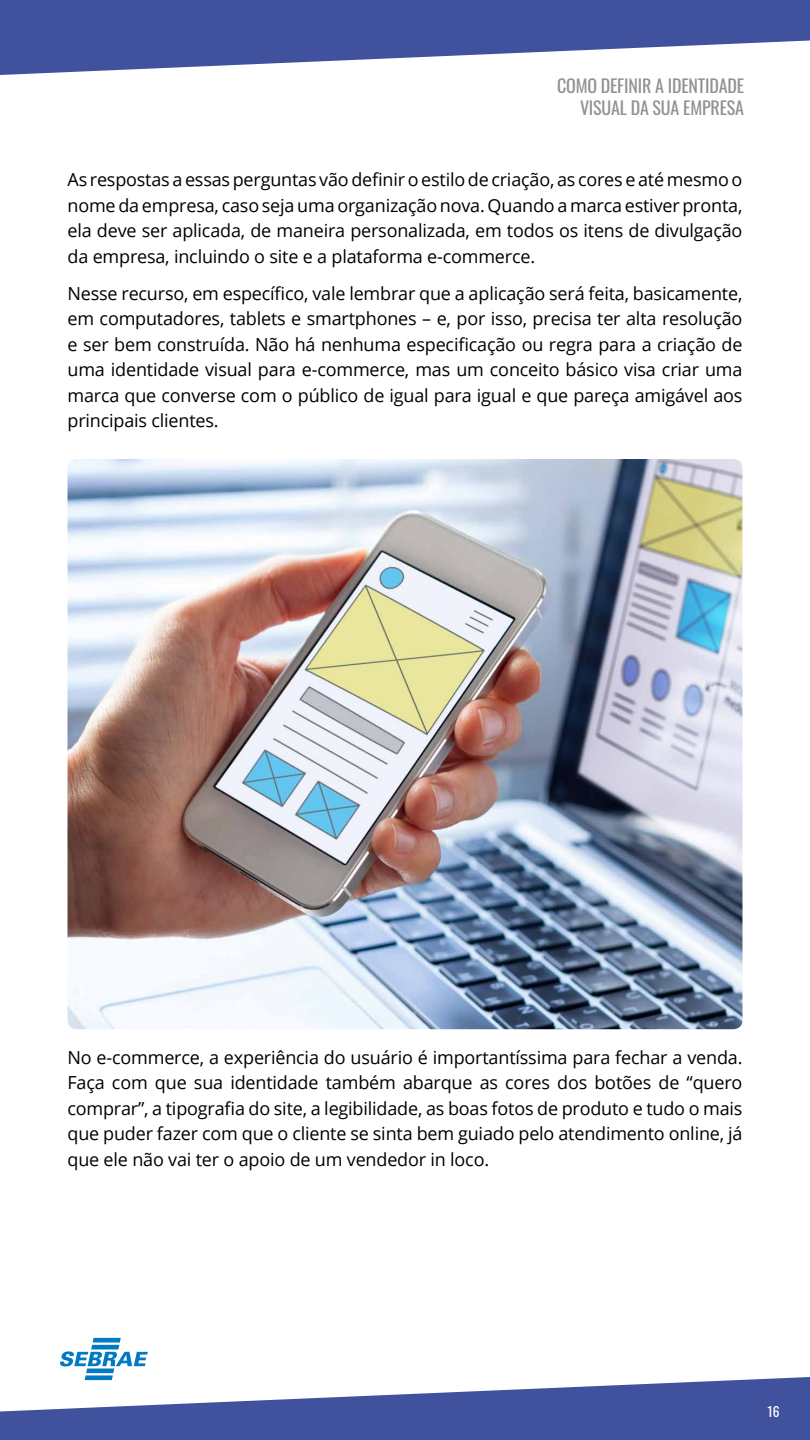
<style>
.page{position:relative;width:810px;height:1440px;background:#fff}
.page>*{position:absolute;margin:0;border:0;box-sizing:border-box;transform-origin:0 0}
.t1{font:18px/25.5px "Open Sans";letter-spacing:-.01em;color:#000;text-align:justify}
.t2{font:18px/22.5px "Oswald";letter-spacing:-.01em;color:#919191;text-align:right}
.t3{font:13.5px "Oswald";color:#fff}
</style>
<div class="page">
<img style="left:68px;top:459px;width:674px;height:570px">
<svg style="left:0;top:0;width:810px;height:75px;fill:#40519e"></svg>
<svg style="left:0;top:1377px;width:810px;height:63px;fill:#40519e"></svg>
<svg style="left:60px;top:1338px;width:88px;height:42px"></svg>
<p class="t2" style="left:557px;top:72px;width:188px">COMO DEFINIR A IDENTIDADE<br>VISUAL DA SUA EMPRESA</p>
<p class="t1" style="left:68px;top:167px;width:677px">As respostas a essas perguntas vão definir o estilo de criação, as cores e até mesmo o nome da empresa, caso seja uma organização nova. Quando a marca estiver pronta, ela deve ser aplicada, de maneira personalizada, em todos os itens de divulgação da empresa, incluindo o site e a plataforma e-commerce.</p>
<p class="t1" style="left:68px;top:280px;width:677px">Nesse recurso, em específico, vale lembrar que a aplicação será feita, basicamente, em computadores, tablets e smartphones – e, por isso, precisa ter alta resolução e ser bem construída. Não há nenhuma especificação ou regra para a criação de uma identidade visual para e-commerce, mas um conceito básico visa criar uma marca que converse com o público de igual para igual e que pareça amigável aos principais clientes.</p>
<p class="t1" style="left:68px;top:1044px;width:677px">No e-commerce, a experiência do usuário é importantíssima para fechar a venda.<br>Faça com que sua identidade também abarque as cores dos botões de “quero comprar”, a tipografia do site, a legibilidade, as boas fotos de produto e tudo o mais que puder fazer com que o cliente se sinta bem guiado pelo atendimento online, já que ele não vai ter o apoio de um vendedor in loco.</p>
<p class="t3" style="left:768px;top:1399px;width:14px">16</p>
</div>
